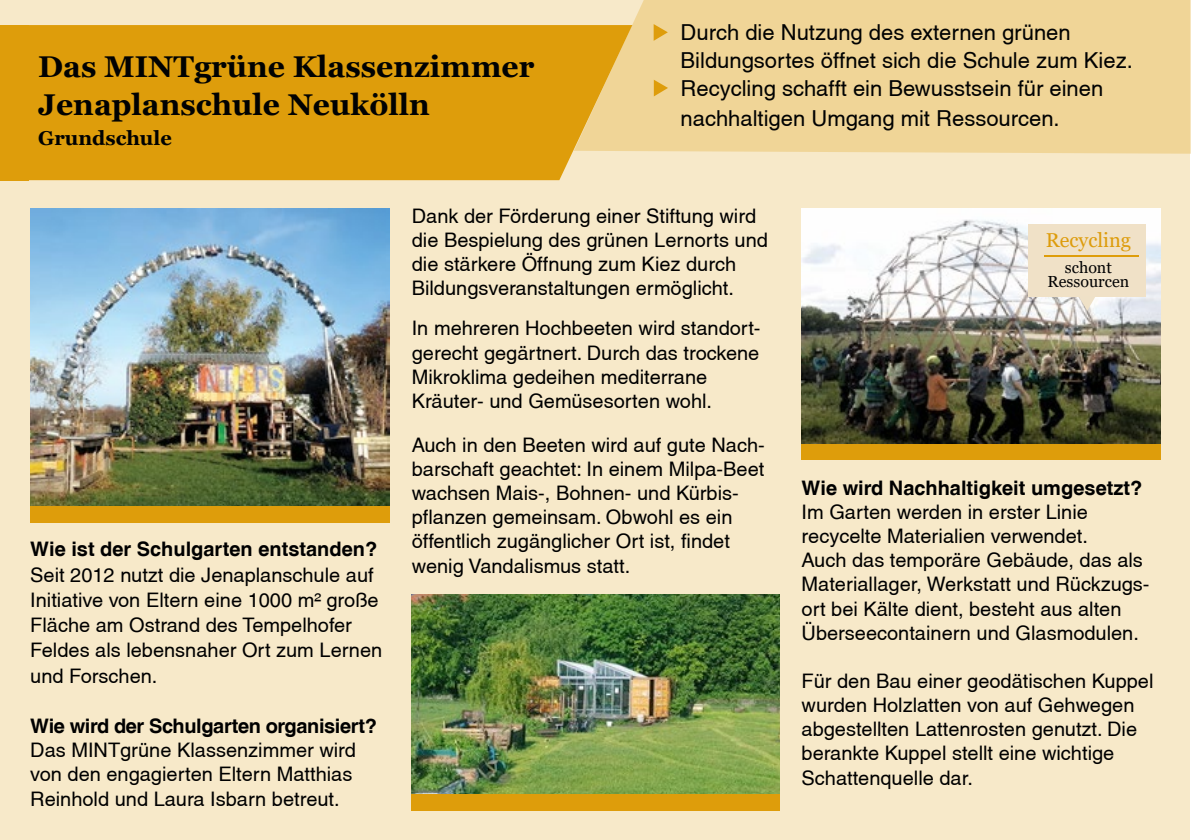
<style>
.page{position:relative;width:1191px;height:840px;background:#fff}
.page>*{position:absolute;margin:0;border:0;box-sizing:border-box;transform-origin:0 0}
.t1{font:700 30px/38px "Georgia";color:#010202}
.t2{font:condensed 22px/28px "Helvetica";color:#010202}
.t3{font:condensed 20px/24px "Helvetica";color:#000}
.t4{font:700 condensed 20px "Helvetica";color:#000}
.t5{font:700 condensed 20px "Helvetica";letter-spacing:-.02em;color:#000}
.t6{font:700 20px "Georgia";color:#010202}
.t7{font:20px "Georgia";color:#dd9c0c}
.t8{font:16px/14px "Georgia";color:#020203;text-align:center}
</style>
<div class="page">
<div style="left:0;top:0;width:1189px;height:839px;background:#f7e9c9"></div>
<div style="left:632px;top:0;width:559px;height:154px;background:#f0d597"></div>
<div style="left:28px;top:25px;width:604px;height:155px;background:#de9d0b"></div>
<div style="left:0;top:25px;width:28px;height:155px;background:#de9d0b"></div>
<svg style="left:653px;top:24px;width:15px;height:17px"></svg>
<svg style="left:654px;top:80px;width:14px;height:16px"></svg>
<div style="left:30px;top:505px;width:359px;height:17px;background:#de9d0b"></div>
<div style="left:801px;top:442px;width:359px;height:18px;background:#de9d0b"></div>
<img style="left:30px;top:209px;width:359px;height:296px">
<img style="left:801px;top:209px;width:359px;height:234px">
<div style="left:412px;top:793px;width:368px;height:17px;background:#de9d0b"></div>
<div style="left:1028px;top:224px;width:117px;height:72px;background:#f0e1c7"></div>
<svg style="left:1078px;top:296px;width:17px;height:14px"></svg>
<hr style="left:1044px;top:255px;width:94px;height:2px;background:#de9d0b">
<img style="left:412px;top:594px;width:368px;height:199px">
<h1 class="t1" style="left:38px;top:47px;width:497px">Das MINTgrüne Klassenzimmer<br>Jenaplanschule Neukölln</h1>
<p class="t6" style="left:38px;top:125px;width:135px">Grundschule</p>
<p class="t2" style="left:680px;top:18px;width:454px">Durch die Nutzung des externen grünen<br>Bildungsortes öffnet sich die Schule zum Kiez.<br>Recycling schafft ein Bewusstsein für einen</p>
<p class="t2" style="left:680px;top:104px;width:381px">nachhaltigen Umgang mit Ressourcen.</p>
<p class="t4" style="left:30px;top:537px;width:348px">Wie ist der Schulgarten entstanden?</p>
<p class="t3" style="left:30px;top:561px;width:353px;line-height:25.2px">Seit 2012 nutzt die Jenaplanschule auf Initiative von Eltern eine 1000 m² große Fläche am Ostrand des Tempelhofer Feldes als lebensnaher Ort zum Lernen und Forschen.</p>
<p class="t5" style="left:30px;top:713px;width:348px">Wie wird der Schulgarten organisiert?</p>
<p class="t3" style="left:30px;top:737px;width:327px;line-height:24.6px">Das MINTgrüne Klassenzimmer wird von den engagierten Eltern Matthias<br>Reinhold und Laura Isbarn betreut.</p>
<p class="t3" style="left:412px;top:204px;width:358px">Dank der Förderung einer Stiftung wird die Bespielung des grünen Lernorts und die stärkere Öffnung zum Kiez durch Bildungsveranstaltungen ermöglicht.</p>
<p class="t3" style="left:412px;top:316px;width:350px">In mehreren Hochbeeten wird standort&shy;gerecht gegärtnert. Durch das trockene Mikroklima gedeihen mediterrane Kräuter- und Gemüsesorten wohl.</p>
<p class="t3" style="left:412px;top:432px;width:354px">Auch in den Beeten wird auf gute Nach&shy;barschaft geachtet: In einem Milpa-Beet wachsen Mais-, Bohnen- und Kürbis&shy;pflanzen gemeinsam. Obwohl es ein öffentlich zugänglicher Ort ist, findet wenig Vandalismus statt.</p>
<p class="t7" style="left:1045px;top:227px;width:87px">Recycling</p>
<p class="t8" style="left:1047px;top:260px;width:83px">schont<br>Ressourcen</p>
<p class="t4" style="left:801px;top:476px;width:342px">Wie wird Nachhaltigkeit umgesetzt?</p>
<p class="t3" style="left:801px;top:500px;width:349px">Im Garten werden in erster Linie recycelte Materialien verwendet.<br>Auch das temporäre Gebäude, das als Materiallager, Werkstatt und Rückzugs&shy;ort bei Kälte dient, besteht aus alten Überseecontainern und Glasmodulen.</p>
<p class="t3" style="left:801px;top:668px;width:353px">Für den Bau einer geodätischen Kuppel wurden Holzlatten von auf Gehwegen abgestellten Lattenrosten genutzt. Die berankte Kuppel stellt eine wichtige Schattenquelle dar.</p>
</div>
